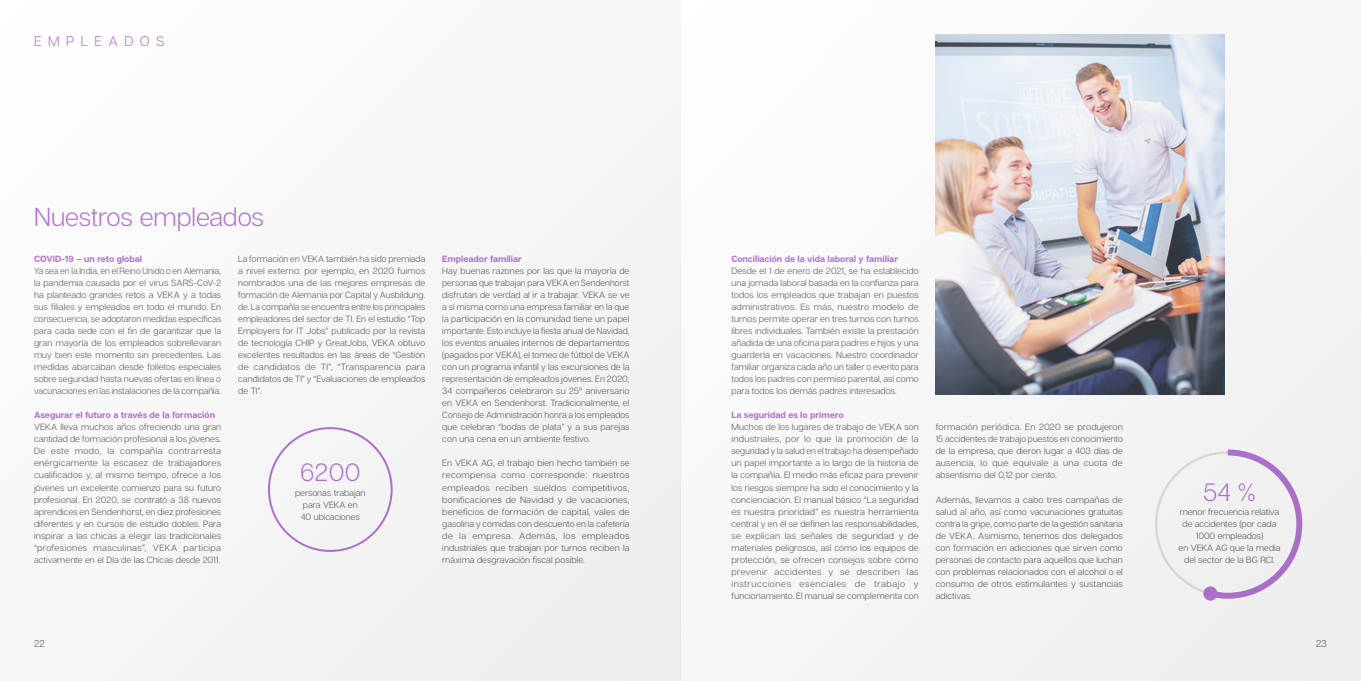
<style>
.page{position:relative;width:1361px;height:681px;background:#fff}
.page>*{position:absolute;margin:0;border:0;box-sizing:border-box;transform-origin:0 0}
.t1{font:300 26px "Articulat CF";letter-spacing:-.01em;color:#b476d6}
.t2{font:300 25px "Articulat CF";letter-spacing:.02em;color:#b476d6}
.t3{font:300 14px "Articulat CF";letter-spacing:.46em;color:#b476d6}
.t4{font:300 10px "Articulat CF";color:#575756}
.t5{font:300 9px/12px "Articulat CF";letter-spacing:.005em;color:#575756;text-align:justify}
.t6{font:700 9px "Articulat CF";color:#b476d6}
</style>
<div class="page">
<svg style="left:680px;top:28px;width:681px;height:652px"></svg>
<div style="left:0;top:0;width:680px;height:680px;background:#f6f6f6"></div>
<h3 class="t3" style="left:34px;top:33px;width:132px">EMPLEADOS</h3>
<h1 class="t1" style="left:34px;top:202px;width:231px">Nuestros empleados</h1>
<p class="t6" style="left:34px;top:253px;width:109px">COVID-19 – un reto global</p>
<p class="t5" style="left:34px;top:265px;width:189px">Ya sea en la India, en el Reino Unido o en Alemania, la pandemia causada por el virus SARS-CoV-2 ha planteado grandes retos a VEKA y a todas sus filiales y empleados en todo el mundo. En consecuencia, se adoptaron medidas específicas para cada sede con el fin de garantizar que la gran mayoría de los empleados sobrellevaran muy bien este momento sin precedentes. Las medidas abarcaban desde folletos especiales sobre seguridad hasta nuevas ofertas en línea o vacunaciones en las instalaciones de la compañía.</p>
<p class="t6" style="left:34px;top:409px;width:183px">Asegurar el futuro a través de la formación</p>
<p class="t5" style="left:34px;top:421px;width:189px">VEKA lleva muchos años ofreciendo una gran cantidad de formación profesional a los jóvenes.<br>De este modo, la compañía contrarresta enérgicamente la escasez de trabajadores cualificados y, al mismo tiempo, ofrece a los jóvenes un excelente comienzo para su futuro profesional. En 2020, se contrató a 38 nuevos aprendices en Sendenhorst, en diez profesiones diferentes y en cursos de estudio dobles. Para inspirar a las chicas a elegir las tradicionales “profesiones masculinas”, VEKA participa activamente en el Día de las Chicas desde 2011.</p>
<p class="t5" style="left:238px;top:253px;width:189px">La formación en VEKA también ha sido premiada a nivel externo: por ejemplo, en 2020 fuimos nombrados una de las mejores empresas de formación de Alemania por Capital y Ausbildung. de. La compañía se encuentra entre los principales empleadores del sector de TI. En el estudio “Top Employers for IT Jobs” publicado por la revista de tecnología CHIP y GreatJobs, VEKA obtuvo excelentes resultados en las áreas de “Gestión de candidatos de TI”, “Transparencia para candidatos de TI” y “Evaluaciones de empleados de TI”.</p>
<p class="t6" style="left:442px;top:253px;width:81px">Empleador familiar</p>
<p class="t5" style="left:442px;top:265px;width:189px">Hay buenas razones por las que la mayoría de personas que trabajan para VEKA en Sendenhorst disfrutan de verdad al ir a trabajar. VEKA se ve a sí misma como una empresa familiar en la que la participación en la comunidad tiene un papel importante. Esto incluye la fiesta anual de Navidad, los eventos anuales internos de departamentos (pagados por VEKA), el torneo de fútbol de VEKA con un programa infantil y las excursiones de la representación de empleados jóvenes. En 2020, 34 compañeros celebraron su 25º aniversario en VEKA en Sendenhorst. Tradicionalmente, el Consejo de Administración honra a los empleados que celebran “bodas de plata” y a sus parejas con una cena en un ambiente festivo.</p>
<p class="t5" style="left:442px;top:457px;width:189px">En VEKA AG, el trabajo bien hecho también se recompensa como corresponde: nuestros empleados reciben sueldos competitivos, bonificaciones de Navidad y de vacaciones, beneficios de formación de capital, vales de gasolina y comidas con descuento en la cafetería de la empresa. Además, los empleados industriales que trabajan por turnos reciben la máxima desgravación fiscal posible.</p>
<h2 class="t2" style="left:300px;top:457px;width:62px">6200</h2>
<p class="t5" style="left:295px;top:486px;width:72px;text-align:center">personas trabajan para VEKA en<br>40 ubicaciones</p>
<p class="t6" style="left:731px;top:253px;width:168px">Conciliación de la vida laboral y familiar</p>
<p class="t5" style="left:731px;top:265px;width:189px">Desde el 1 de enero de 2021, se ha establecido una jornada laboral basada en la confianza para todos los empleados que trabajan en puestos administrativos. Es más, nuestro modelo de turnos permite operar en tres turnos con turnos libres individuales. También existe la prestación añadida de una oficina para padres e hijos y una guardería en vacaciones. Nuestro coordinador familiar organiza cada año un taller o evento para todos los padres con permiso parental, así como para todos los demás padres interesados.</p>
<p class="t6" style="left:731px;top:409px;width:114px">La seguridad es lo primero</p>
<p class="t5" style="left:731px;top:421px;width:189px">Muchos de los lugares de trabajo de VEKA son industriales, por lo que la promoción de la seguridad y la salud en el trabajo ha desempeñado un papel importante a lo largo de la historia de la compañía. El medio más eficaz para prevenir los riesgos siempre ha sido el conocimiento y la concienciación. El manual básico “La seguridad es nuestra prioridad” es nuestra herramienta central y en él se definen las responsabilidades, se explican las señales de seguridad y de materiales peligrosos, así como los equipos de protección, se ofrecen consejos sobre cómo prevenir accidentes y se describen las instrucciones esenciales de trabajo y funcionamiento. El manual se complementa con</p>
<p class="t5" style="left:935px;top:421px;width:189px">formación periódica. En 2020 se produjeron 15 accidentes de trabajo puestos en conocimiento de la empresa, que dieron lugar a 403 días de ausencia, lo que equivale a una cuota de absentismo del 0,12 por ciento.</p>
<p class="t5" style="left:935px;top:493px;width:189px">Además, llevamos a cabo tres campañas de salud al año, así como vacunaciones gratuitas contra la gripe, como parte de la gestión sanitaria de VEKA. Asimismo, tenemos dos delegados con formación en adicciones que sirven como personas de contacto para aquellos que luchan con problemas relacionados con el alcohol o el consumo de otros estimulantes y sustancias adictivas.</p>
<h2 class="t2" style="left:1203px;top:477px;width:54px">54 %</h2>
<p class="t5" style="left:1178px;top:506px;width:103px;text-align:center">menor frecuencia relativa de accidentes (por cada<br>1000 empleados)<br>en VEKA AG que la media del sector de la BG RCI.</p>
<p class="t4" style="left:34px;top:637px;width:12px">22</p>
<p class="t4" style="left:1316px;top:637px;width:12px">23</p>
</div>
